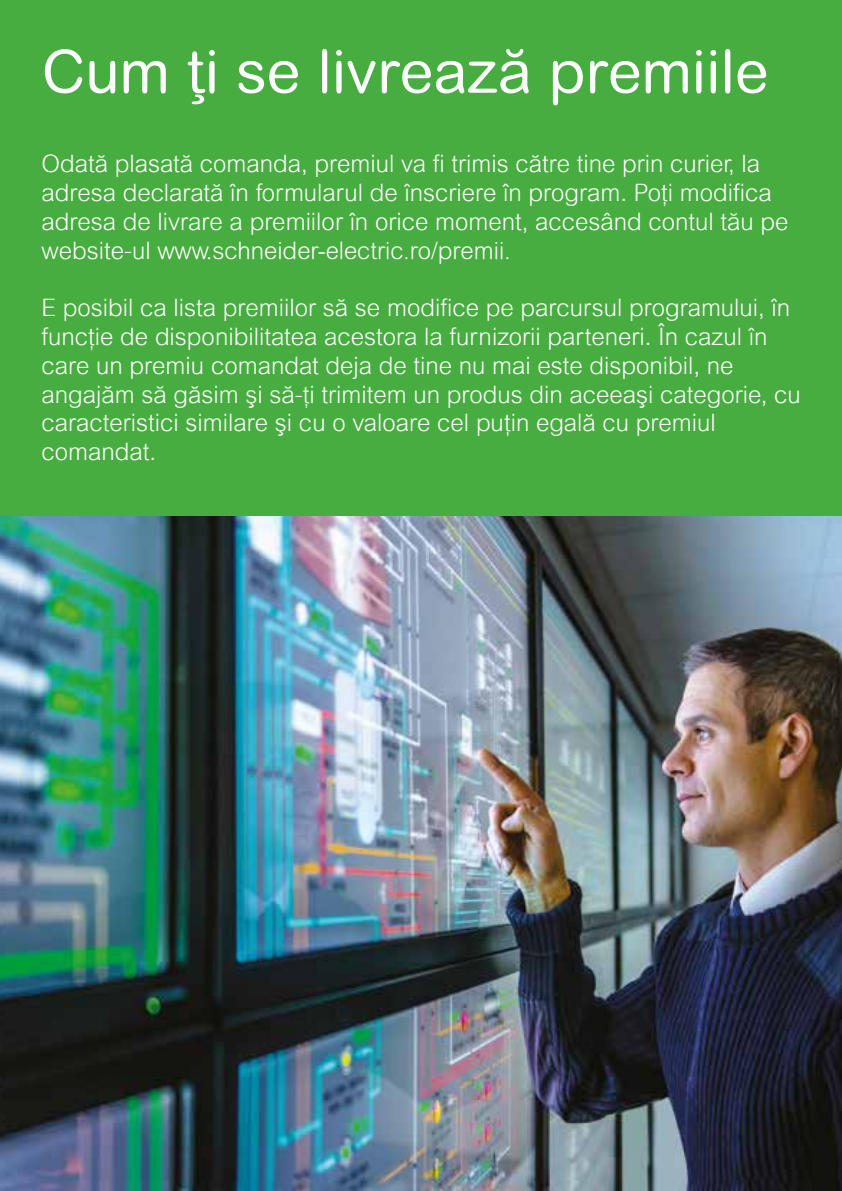
<style>
.page{position:relative;width:842px;height:1191px;background:#fff}
.page>*{position:absolute;margin:0;border:0;box-sizing:border-box;transform-origin:0 0}
.t1{font:60px "Arial Rounded MT Pro";color:#fff}
.t2{font:24px/28.8px "Arial MT Std Light RO";color:#fff}
.t3{font:300 24px "Arial Rounded MT Pro";color:#fff}
.s1{font-family:"Arial MT Std Light RO";font-weight:400}
</style>
<div class="page">
<img style="left:0;top:515px;width:842px;height:676px">
<div style="left:0;top:0;width:842px;height:515px;background:#48ad40"></div>
<h1 class="t1" style="left:42px;top:37px;width:729px">Cum ţi se livrează premiile</h1>
<p class="t2" style="left:42px;top:149px;width:748px">Odată plasată comanda, premiul va fi trimis către tine prin curier, la adresa declarată în formularul de înscriere în program. Poţi modifica adresa de livrare a premiilor în orice moment, accesând contul tău pe</p>
<p class="t3" style="left:42px;top:236px;width:471px"><span class="s1">website-ul</span> www.schneider-electric.ro/premii.</p>
<p class="t2" style="left:42px;top:293px;width:761px">E posibil ca lista premiilor să se modifice pe parcursul programului, în funcţie de disponibilitatea acestora la furnizorii parteneri. În cazul în care un premiu comandat deja de tine nu mai este disponibil, ne angajăm să găsim şi să-ţi trimitem un produs din aceeaşi categorie, cu caracteristici similare şi cu o valoare cel puţin egală cu premiul comandat.</p>
</div>
